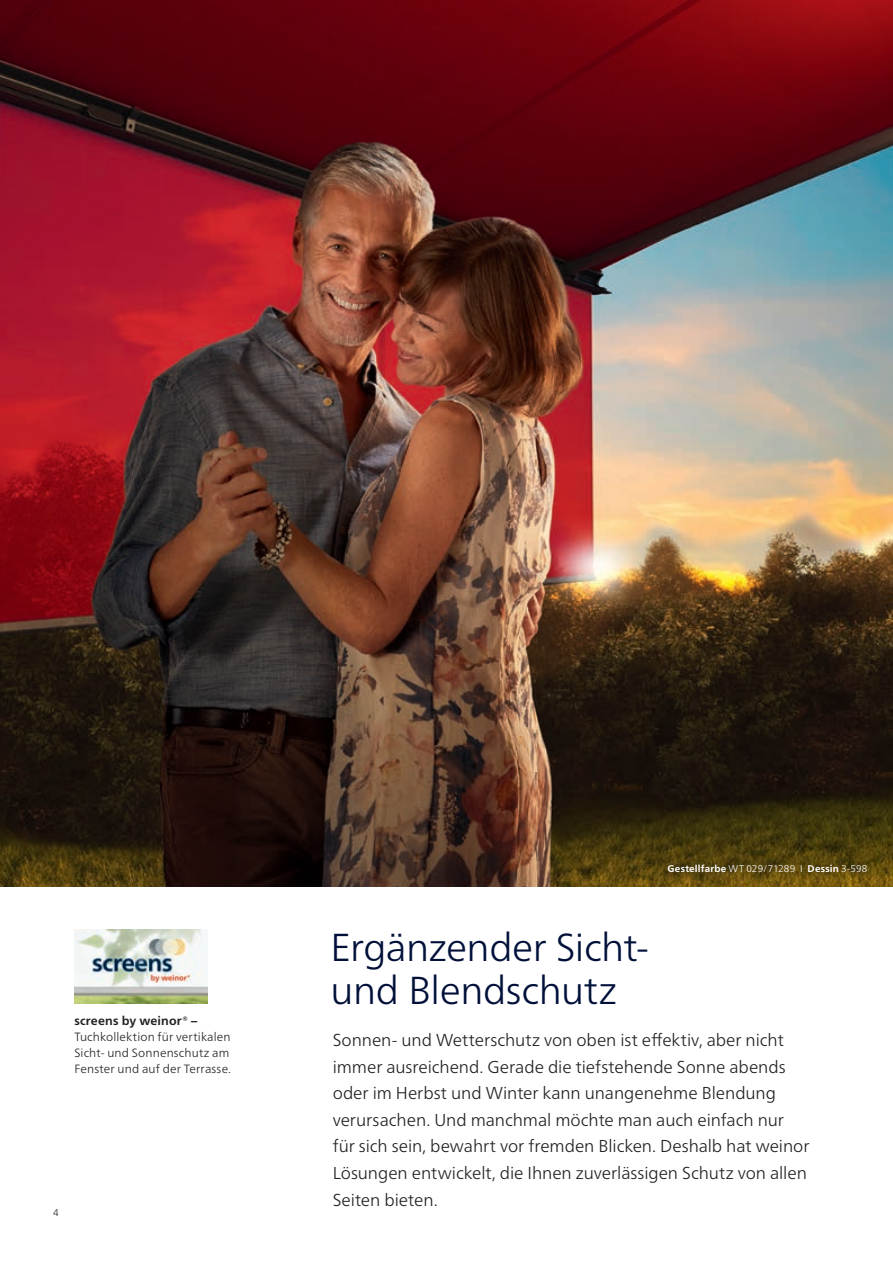
<style>
.page{position:relative;width:893px;height:1263px;background:#fff}
.page>*{position:absolute;margin:0;border:0;box-sizing:border-box;transform-origin:0 0}
._02a_Head_26pt_light{font:300 39px/42.5px "Frutiger Neue LTW1 G";letter-spacing:-.015em;color:#001039}
._03_Einstieg_11_5pt{font:300 17.25px/26.5px "Frutiger Neue LTW1 G";letter-spacing:-.005em;color:#231f20}
._05c_Copy_8pt_light{font:700 12.3px "Frutiger Neue LTW1 G";letter-spacing:.015em;color:#231f20}
._05c_Copy_8pt_light-2{font:300 12px/15.9px "Frutiger Neue LTW1 G";letter-spacing:.01em;color:#231f20}
._06_Dessin_6_5p_ligh{font:700 9.75px "Frutiger Neue LTW1 G";letter-spacing:.025em;color:#fff}
._06_Dessin_6_5p_ligh-2{font:300 9.75px "Frutiger Neue LTW1 G";color:#231f20}
.s1{font-weight:300}
</style>
<div class="page">
<img style="left:0;top:0;width:893px;height:887px">
<div style="left:662px;top:858px;width:214px;height:23px;background:#231f20;opacity:.54"></div>
<img style="left:74px;top:929px;width:133px;height:74px">
<p class="_05c_Copy_8pt_light" style="left:74px;top:1013px;width:125px">screens by weinor® –</p>
<p class="_05c_Copy_8pt_light-2" style="left:74px;top:1028px;width:158px">Tuchkollektion für vertikalen<br>Sicht- und Sonnenschutz am<br>Fenster und auf der Terrasse.</p>
<p class="_06_Dessin_6_5p_ligh-2" style="left:53px;top:1207px;width:7px">4</p>
<p class="_06_Dessin_6_5p_ligh" style="left:668px;top:862px;width:201px">Gestellfarbe <span class="s1">WT 029/71289 I</span> Dessin <span class="s1">3-598</span></p>
<p class="_02a_Head_26pt_light" style="left:331px;top:926px;width:320px">Ergänzender Sicht&shy;und Blendschutz</p>
<p class="_03_Einstieg_11_5pt" style="left:333px;top:1027px;width:478px">Sonnen- und Wetterschutz von oben ist effektiv, aber nicht immer ausreichend. Gerade die tiefstehende Sonne abends oder im Herbst und Winter kann unangenehme Blendung verursachen. Und manchmal möchte man auch einfach nur für sich sein, bewahrt vor fremden Blicken. Deshalb hat weinor Lösungen entwickelt, die Ihnen zuverlässigen Schutz von allen Seiten bieten.</p>
</div>
